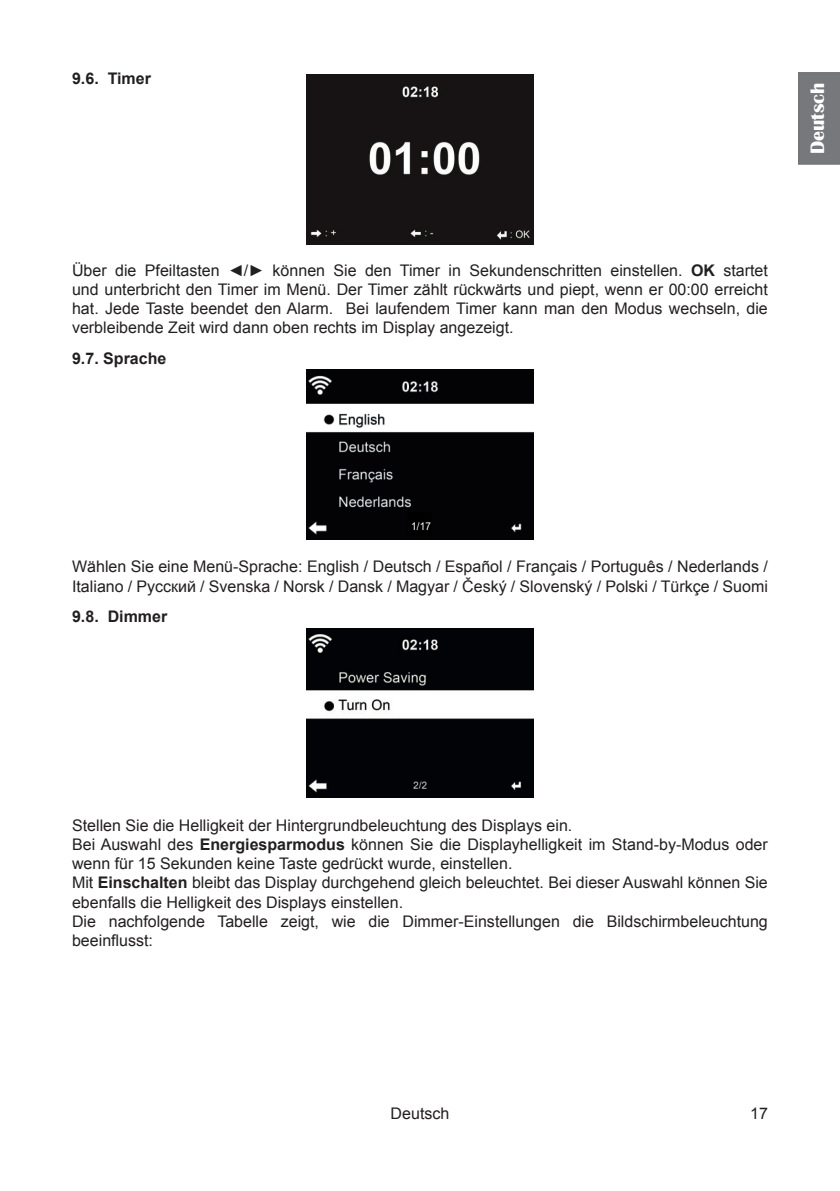
<style>
.page{position:relative;width:840px;height:1191px;background:#fff}
.page>*{position:absolute;margin:0;border:0;box-sizing:border-box;transform-origin:0 0}
.t1{font:700 20px "Britannic";color:#fff}
.t2{font:16px/19.2px "Arial";color:#231f20}
.t3{font:700 16px "Arial";color:#231f20}
.s1{font-weight:700}
</style>
<div class="page">
<div style="left:798px;top:72px;width:41px;height:93px;background:#76787b"></div>
<img style="left:306px;top:370px;width:227px;height:169px">
<img style="left:306px;top:628px;width:227px;height:169px">
<div style="left:306px;top:75px;width:227px;height:170px;background:#171314"></div>
<p class="t3" style="left:72px;top:67px;width:80px">9.6. Timer</p>
<p class="t1" style="left:805px;top:154px;width:73px;rotate:-90deg">Deutsch</p>
<p class="t2" style="left:72px;top:261px;width:697px;text-align:justify">Über die Pfeiltasten ◄/► können Sie den Timer in Sekundenschritten einstellen. <span class="s1">OK</span> startet und unterbricht den Timer im Menü. Der Timer zählt rückwärts und piept, wenn er 00:00 erreicht hat. Jede Taste beendet den Alarm. Bei laufendem Timer kann man den Modus wechseln, die verbleibende Zeit wird dann oben rechts im Display angezeigt.</p>
<p class="t3" style="left:72px;top:348px;width:96px">9.7. Sprache</p>
<p class="t2" style="left:72px;top:557px;width:697px">Wählen Sie eine Menü-Sprache: English / Deutsch / Español / Français / Português / Nederlands /<br>Italiano / Pусский / Svenska / Norsk / Dansk / Magyar / Český / Slovenský / Polski / Türkçe / Suomi</p>
<p class="t3" style="left:72px;top:606px;width:97px">9.8. Dimmer</p>
<p class="t2" style="left:72px;top:815px;width:697px">Stellen Sie die Helligkeit der Hintergrundbeleuchtung des Displays ein.<br>Bei Auswahl des <span class="s1">Energiesparmodus</span> können Sie die Displayhelligkeit im Stand-by-Modus oder wenn für 15 Sekunden keine Taste gedrückt wurde, einstellen.<br>Mit <span class="s1">Einschalten</span> bleibt das Display durchgehend gleich beleuchtet. Bei dieser Auswahl können Sie ebenfalls die Helligkeit des Displays einstellen.<br>Die nachfolgende Tabelle zeigt, wie die Dimmer-Einstellungen die Bildschirmbeleuchtung beeinflusst:</p>
<p class="t2" style="left:390px;top:1104px;width:60px">Deutsch</p>
<p class="t2" style="left:749px;top:1104px;width:19px">17</p>
</div>
